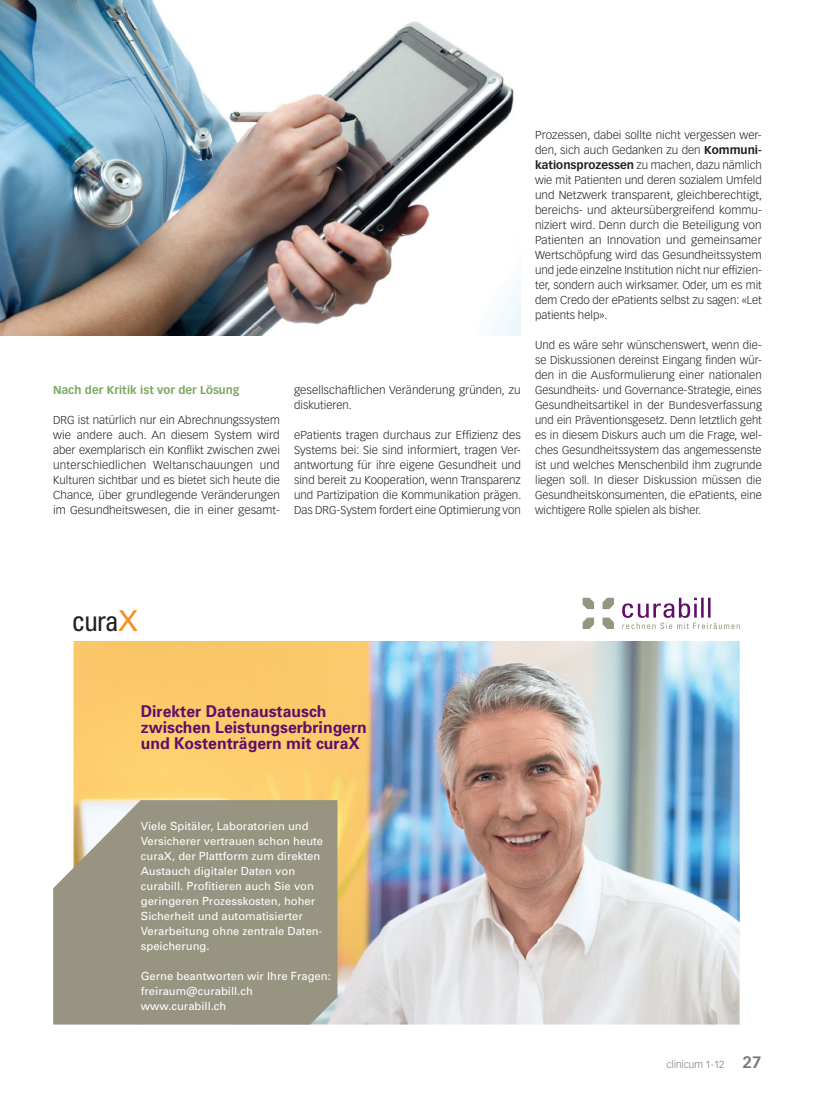
<style>
.page{position:relative;width:815px;height:1099px;background:#fff}
.page>*{position:absolute;margin:0;border:0;box-sizing:border-box;transform-origin:0 0}
.t1{font:condensed 28.75px "Univers";color:#231f20}
.t2{font:700 16.25px/16.2px "Univers";color:#600e69}
.t3{font:300 11.25px/15px "Vectora LT Std";color:#231f20;text-align:justify}
.t4{font:11.25px/15px "Univers";color:#fff}
.t5{font:300 11.25px/15px "Vectora LT Std";color:#231f20;scale:1.04 1}
.t6{font:700 11.25px "Vectora LT Std";letter-spacing:.005em;color:#7da762}
.t7{font:300 10px "Vectora LH";color:#76787b}
.s1{font-weight:700}
.s2{font-stretch:normal;color:#f68f1e}
.s3{font-weight:700;font-size:16.25px}
</style>
<div class="page">
<img style="left:0;top:0;width:521px;height:335px">
<img style="left:74px;top:641px;width:666px;height:383px">
<svg style="left:53px;top:800px;width:284px;height:224px;background:#9c9987"></svg>
<svg style="left:622px;top:597px;width:118px;height:32px"></svg>
<svg style="left:583px;top:597px;width:31px;height:32px"></svg>
<p class="t6" style="left:53px;top:383px;width:188px">Nach der Kritik ist vor der Lösung</p>
<p class="t3" style="left:53px;top:413px;width:228px">DRG ist natürlich nur ein Abrechnungssystem wie andere auch. An diesem System wird aber exemplarisch ein Konflikt zwischen zwei unterschiedlichen Weltanschauungen und Kulturen sichtbar und es bietet sich heute die Chance, über grundlegende Veränderungen im Gesundheitswesen, die in einer gesamt-</p>
<p class="t5" style="left:294px;top:383px;width:219px">gesellschaftlichen Veränderung gründen, zu diskutieren.</p>
<p class="t5" style="left:294px;top:428px;width:220px;text-align:justify">ePatients tragen durchaus zur Effizienz des Systems bei: Sie sind informiert, tragen Ver&shy;antwortung für ihre eigene Gesundheit und sind bereit zu Kooperation, wenn Transparenz und Partizipation die Kommunikation prägen.<br>Das DRG-System fordert eine Optimierung von</p>
<p class="t3" style="left:535px;top:128px;width:229px">Prozessen, dabei sollte nicht vergessen wer&shy;den, sich auch Gedanken zu den <span class="s1">Kommuni&shy;kationsprozessen</span> zu machen, dazu nämlich wie mit Patienten und deren sozialem Umfeld und Netzwerk transparent, gleichberechtigt, bereichs- und akteursübergreifend kommu&shy;niziert wird. Denn durch die Beteiligung von Patienten an Innovation und gemeinsamer Wertschöpfung wird das Gesundheitssystem und jede einzelne Institution nicht nur effizien&shy;ter, sondern auch wirksamer. Oder, um es mit dem Credo der ePatients selbst zu sagen: «Let patients help».</p>
<p class="t3" style="left:535px;top:338px;width:228px">Und es wäre sehr wünschenswert, wenn die&shy;se Diskussionen dereinst Eingang finden wür&shy;den in die Ausformulierung einer nationalen Gesundheits- und Governance-Strategie, eines Gesundheitsartikel in der Bundesverfassung und ein Präventionsgesetz. Denn letztlich geht es in diesem Diskurs auch um die Frage, wel&shy;ches Gesundheitssystem das angemessenste ist und welches Menschenbild ihm zugrunde liegen soll. In dieser Diskussion müssen die Gesundheitskonsumenten, die ePatients, eine wichtigere Rolle spielen als bisher.</p>
<h1 class="t1" style="left:71px;top:602px;width:68px">cura<span class="s2">X</span></h1>
<h2 class="t2" style="left:141px;top:702px;width:227px">Direkter Datenaustausch zwischen Leistungserbringern und Kostenträgern mit curaX</h2>
<p class="t4" style="left:141px;top:818px;width:184px">Viele Spitäler, Laboratorien und<br>Versicherer vertrauen schon heute curaX, der Plattform zum direkten<br>Austauch digitaler Daten von curabill. Profitieren auch Sie von geringeren Prozesskosten, hoher<br>Sicherheit und automatisierter<br>Verarbeitung ohne zentrale Daten&shy;speicherung.</p>
<p class="t4" style="left:141px;top:967px;width:192px">Gerne beantworten wir Ihre Fragen: freiraum@curabill.ch www.curabill.ch</p>
<p class="t7" style="left:667px;top:1058px;width:97px">clinicum 1-12 <span class="s3">27</span></p>
</div>
